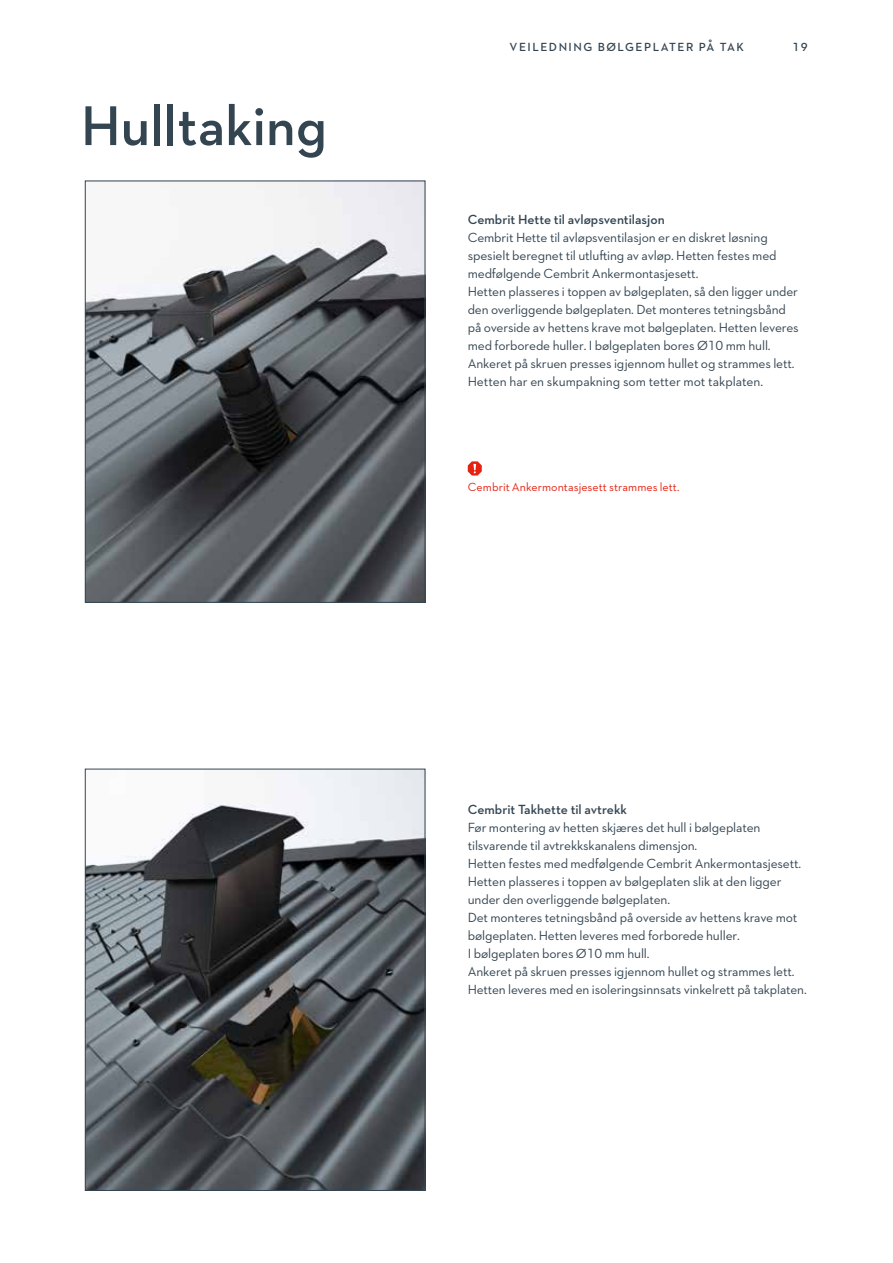
<style>
.page{position:relative;width:893px;height:1263px;background:#fff}
.page>*{position:absolute;margin:0;border:0;box-sizing:border-box;transform-origin:0 0}
.t1{font:600 57px "Neutraface 2 Text";color:#344552}
.t2{font:13.5px/18px "Neutraface 2 Text";letter-spacing:-.01em;color:#344552}
.t3{font:600 13.5px "Neutraface 2 Text";color:#344552}
.t4{font:12px "Neutraface 2 Text";letter-spacing:.005em;color:#e42313}
.t5{font:600 12px "Neutraface 2 Text";letter-spacing:.125em;color:#344552}
</style>
<div class="page">
<img style="left:87px;top:183px;width:336px;height:418px">
<div style="left:85px;top:181px;width:340px;height:422px;border:1px solid #344552"></div>
<img style="left:87px;top:771px;width:336px;height:418px">
<div style="left:85px;top:769px;width:340px;height:422px;border:1px solid #344552"></div>
<svg style="left:468px;top:461px;width:14px;height:14px"></svg>
<h1 class="t1" style="left:81px;top:90px;width:248px">Hulltaking</h1>
<p class="t5" style="left:510px;top:39px;width:236px">VEILEDNING BØLGEPLATER PÅ TAK</p>
<p class="t5" style="left:792px;top:39px;width:17px">19</p>
<p class="t3" style="left:468px;top:211px;width:198px">Cembrit Hette til avløpsventilasjon</p>
<p class="t2" style="left:468px;top:228px;width:332px">Cembrit Hette til avløpsventilasjon er en diskret løsning spesielt beregnet til utlufting av avløp. Hetten festes med medfølgende Cembrit Ankermontasjesett.<br>Hetten plasseres i toppen av bølgeplaten, så den ligger under den overliggende bølgeplaten. Det monteres tetningsbånd på overside av hettens krave mot bølgeplaten. Hetten leveres med forborede huller. I bølgeplaten bores Ø10 mm hull.<br>Ankeret på skruen presses igjennom hullet og strammes lett.<br>Hetten har en skumpakning som tetter mot takplaten.</p>
<p class="t4" style="left:468px;top:480px;width:213px">Cembrit Ankermontasjesett strammes lett.</p>
<p class="t3" style="left:468px;top:801px;width:161px">Cembrit Takhette til avtrekk</p>
<p class="t2" style="left:468px;top:818px;width:340px">Før montering av hetten skjæres det hull i bølgeplaten tilsvarende til avtrekkskanalens dimensjon.<br>Hetten festes med medfølgende Cembrit Ankermontasjesett.<br>Hetten plasseres i toppen av bølgeplaten slik at den ligger under den overliggende bølgeplaten.<br>Det monteres tetningsbånd på overside av hettens krave mot bølgeplaten. Hetten leveres med forborede huller.<br>I bølgeplaten bores Ø10 mm hull.<br>Ankeret på skruen presses igjennom hullet og strammes lett.<br>Hetten leveres med en isoleringsinnsats vinkelrett på takplaten.</p>
</div>
